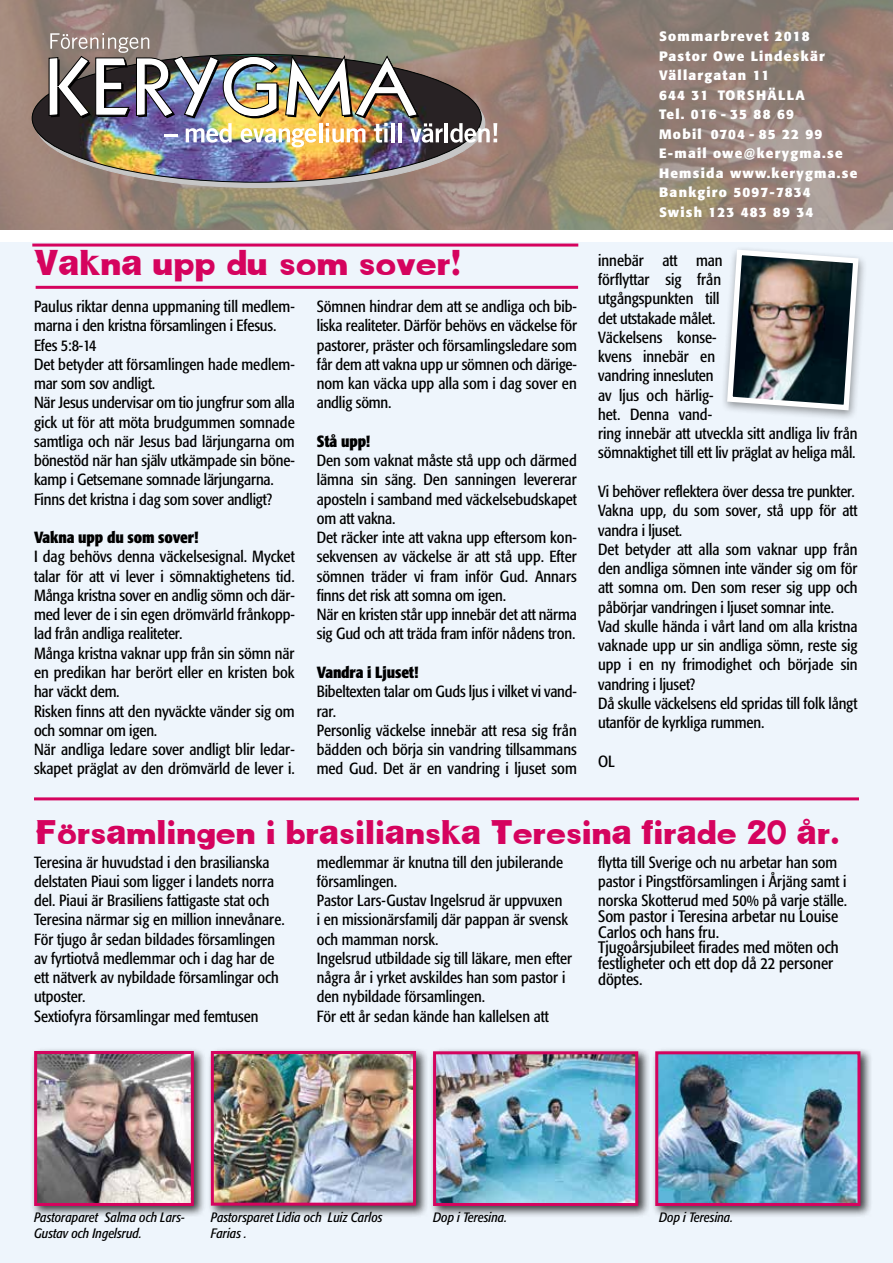
<style>
.page{position:relative;width:893px;height:1263px;background:#fff}
.page>*{position:absolute;margin:0;border:0;box-sizing:border-box;transform-origin:0 0}
.t1{font:700 31.5px "New";color:#d5035e}
.t2{font:700 30px "New";color:#d5035e}
.t3{font:condensed 16.5px/15.8px "Formata";color:#000}
.t4{font:condensed 16.05px/19.2px "Formata";color:#000}
.t5{font:700 condensed 16.05px "Formata";letter-spacing:-.01em;color:#000}
.t6{font:700 13.5px/19.5px "Formata";letter-spacing:.09em;color:#fff}
.t7{font:italic condensed 13.5px/16.2px "Formata";color:#000}
</style>
<div class="page">
<div style="left:0;top:242px;width:893px;height:1021px;background:#eef5fc"></div>
<img style="left:0;top:0;width:893px;height:230px">
<img style="left:32px;top:55px;width:449px;height:127px">
<img style="left:49px;top:33px;width:394px;height:114px">
<hr style="left:445px;top:123px;width:3px;height:19px;background:#fff">
<svg style="left:450px;top:123px;width:47px;height:20px"></svg>
<hr style="left:32px;top:244px;width:546px;height:3px;background:#d5035e">
<hr style="left:36px;top:286px;width:542px;height:3px;background:#d5035e">
<hr style="left:34px;top:797px;width:825px;height:3px;background:#d5035e">
<div style="left:720px;top:246px;width:147px;height:176px;background:#000;opacity:.4"></div>
<img style="left:724px;top:247px;width:137px;height:166px">
<div style="left:30px;top:1047px;width:176px;height:171px;background:#000;opacity:.75"></div>
<img style="left:38px;top:1055px;width:152px;height:147px">
<div style="left:34px;top:1051px;width:160px;height:155px;border:3px solid #d5035e"></div>
<div style="left:207px;top:1047px;width:221px;height:171px;background:#000;opacity:.75"></div>
<img style="left:215px;top:1055px;width:197px;height:147px">
<div style="left:211px;top:1051px;width:205px;height:155px;border:3px solid #d5035e"></div>
<div style="left:429px;top:1047px;width:221px;height:171px;background:#000;opacity:.75"></div>
<img style="left:437px;top:1055px;width:197px;height:147px">
<div style="left:433px;top:1051px;width:205px;height:155px;border:3px solid #d5035e"></div>
<div style="left:651px;top:1047px;width:222px;height:171px;background:#000;opacity:.75"></div>
<img style="left:659px;top:1055px;width:197px;height:147px">
<div style="left:655px;top:1051px;width:205px;height:155px;border:3px solid #d5035e"></div>
<h1 class="t1" style="left:34px;top:241px;width:429px">Vakna upp du som sover!</h1>
<p class="t4" style="left:34px;top:297px;width:262px">Paulus riktar denna uppmaning till medlem&shy;marna i den kristna församlingen i Efesus.<br>Efes 5:8-14<br>Det betyder att församlingen hade medlem&shy;mar som sov andligt.<br>När Jesus undervisar om tio jungfrur som alla gick ut för att möta brudgummen somnade samtliga och när Jesus bad lärjungarna om bönestöd när han själv utkämpade sin böne&shy;kamp i Getsemane somnade lärjungarna.<br>Finns det kristna i dag som sover andligt?</p>
<p class="t5" style="left:34px;top:527px;width:166px">Vakna upp du som sover!</p>
<p class="t4" style="left:34px;top:547px;width:262px">I dag behövs denna väckelsesignal. Mycket talar för att vi lever i sömnaktighetens tid.<br>Många kristna sover en andlig sömn och där&shy;med lever de i sin egen drömvärld frånkopp&shy;lad från andliga realiteter.<br>Många kristna vaknar upp från sin sömn när en predikan har berört eller en kristen bok har väckt dem.<br>Risken finns att den nyväckte vänder sig om och somnar om igen.<br>När andliga ledare sover andligt blir ledar&shy;skapet präglat av den drömvärld de lever i.</p>
<p class="t4" style="left:317px;top:297px;width:262px;text-align:justify">Sömnen hindrar dem att se andliga och bib&shy;liska realiteter. Därför behövs en väckelse för pastorer, präster och församlingsledare som får dem att vakna upp ur sömnen och därige&shy;nom kan väcka upp alla som i dag sover en andlig sömn.</p>
<p class="t5" style="left:317px;top:431px;width:55px">Stå upp!</p>
<p class="t4" style="left:317px;top:451px;width:262px">Den som vaknat måste stå upp och därmed lämna sin säng. Den sanningen levererar aposteln i samband med väckelsebudskapet om att vakna.<br>Det räcker inte att vakna upp eftersom kon&shy;sekvensen av väckelse är att stå upp. Efter sömnen träder vi fram inför Gud. Annars finns det risk att somna om igen.<br>När en kristen står upp innebär det att närma sig Gud och att träda fram inför nådens tron.</p>
<p class="t5" style="left:317px;top:662px;width:103px">Vandra i Ljuset!</p>
<p class="t4" style="left:317px;top:682px;width:262px">Bibeltexten talar om Guds ljus i vilket vi vand&shy;rar.<br>Personlig väckelse innebär att resa sig från bädden och börja sin vandring tillsammans med Gud. Det är en vandring i ljuset som</p>
<p class="t6" style="left:659px;top:27px;width:200px">Sommarbrevet 2018<br>Pastor Owe Lindeskär<br>Vällargatan 11<br>644 31 TORSHÄLLA<br>Tel. 016 - 35 88 69<br>Mobil 0704 - 85 22 99<br>E-mail owe@kerygma.se<br>Hemsida www.kerygma.se<br>Bankgiro 5097-7834<br>Swish 123 483 89 34</p>
<p class="t4" style="left:598px;top:251px;width:261px">innebär att man<br>förflyttar sig från<br>utgångspunkten till<br>det utstakade målet.<br>Väckelsens konse-<br>kvens innebär en<br>vandring innesluten<br>av ljus och härlig-<br>het. Denna vand-<br>ring innebär att utveckla sitt andliga liv från sömnaktighet till ett liv präglat av heliga mål.</p>
<p class="t4" style="left:598px;top:482px;width:261px">Vi behöver reflektera över dessa tre punkter.<br>Vakna upp, du som sover, stå upp för att vandra i ljuset.<br>Det betyder att alla som vaknar upp från den andliga sömnen inte vänder sig om för att somna om. Den som reser sig upp och påbörjar vandringen i ljuset somnar inte.<br>Vad skulle hända i vårt land om alla kristna vaknade upp ur sin andliga sömn, reste sig upp i en ny frimodighet och började sin vandring i ljuset?<br>Då skulle väckelsens eld spridas till folk långt utanför de kyrkliga rummen.</p>
<p class="t4" style="left:598px;top:751px;width:18px">OL</p>
<h2 class="t2" style="left:36px;top:811px;width:806px">Församlingen i brasilianska Teresina firade 20 år.</h2>
<p class="t4" style="left:598px;top:852px;width:250px">flytta till Sverige och nu arbetar han som pastor i Pingstförsamlingen i Årjäng samt i norska Skotterud med 50% på varje ställe.</p>
<p class="t3" style="left:598px;top:908px;width:242px">Som pastor i Teresina arbetar nu Louise<br>Carlos och hans fru.<br>Tjugoårsjubileet firades med möten och festligheter och ett dop då 22 personer döptes.</p>
<p class="t4" style="left:34px;top:852px;width:252px">Teresina är huvudstad i den brasilianska delstaten Piaui som ligger i landets norra del. Piaui är Brasiliens fattigaste stat och Teresina närmar sig en million innevånare.<br>För tjugo år sedan bildades församlingen av fyrtiotvå medlemmar och i dag har de ett nätverk av nybildade församlingar och utposter.<br>Sextiofyra församlingar med femtusen</p>
<p class="t4" style="left:317px;top:852px;width:257px">medlemmar är knutna till den jubilerande församlingen.<br>Pastor Lars-Gustav Ingelsrud är uppvuxen<br>i en missionärsfamilj där pappan är svensk och mamman norsk.<br>Ingelsrud utbildade sig till läkare, men efter några år i yrket avskildes han som pastor i den nybildade församlingen.<br>För ett år sedan kände han kallelsen att</p>
<p class="t7" style="left:34px;top:1209px;width:152px">Pastoraparet Salma och Lars-</p>
<p class="t7" style="left:433px;top:1209px;width:76px">Dop i Teresina.</p>
<p class="t7" style="left:659px;top:1209px;width:76px">Dop i Teresina.</p>
<p class="t7" style="left:34px;top:1225px;width:109px">Gustav och Ingelsrud.</p>
<p class="t7" style="left:211px;top:1209px;width:173px">Pastorsparet Lidia och Luiz Carlos<br>Farias .</p>
</div>
